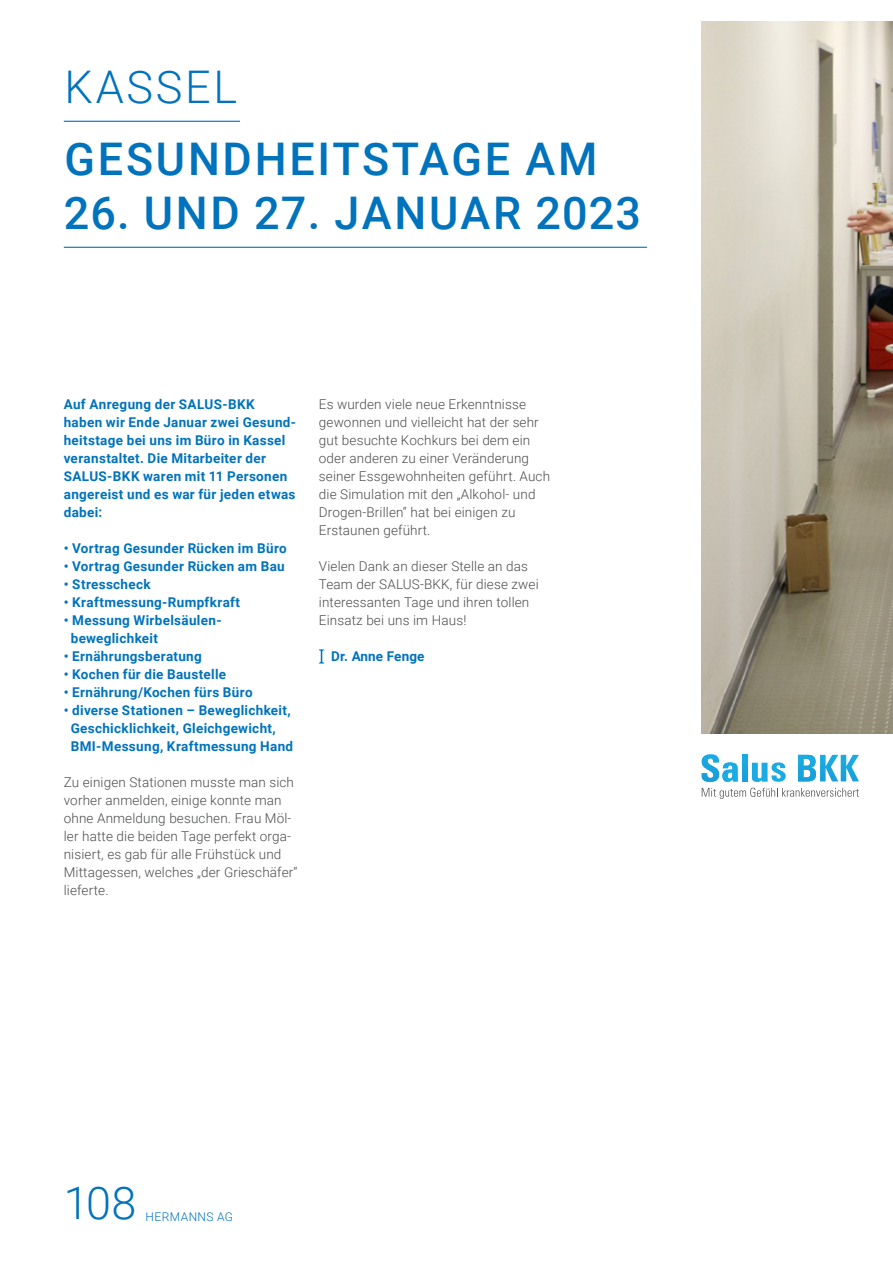
<style>
.page{position:relative;width:893px;height:1263px;background:#fff}
.page>*{position:absolute;margin:0;border:0;box-sizing:border-box;transform-origin:0 0}
.t1{font:500 45px "Roboto";letter-spacing:.06em;color:#0073bc}
.t2{font:300 45px "Roboto";letter-spacing:.06em;color:#0073bc}
.t3{font:300 13.5px/18px "Roboto";letter-spacing:.01em;color:#4b4c4d}
.t4{font:700 13.5px/18px "Roboto";letter-spacing:.025em;color:#0073bc}
.t5{font:300 12px "Roboto";letter-spacing:.035em;color:#0073bc}
</style>
<div class="page">
<hr style="left:64px;top:121px;width:176px;height:1px;background:#0073bc">
<hr style="left:64px;top:247px;width:583px;height:1px;background:#0073bc">
<svg style="left:702px;top:788px;width:157px;height:11px"></svg>
<svg style="left:702px;top:754px;width:36px;height:28px"></svg>
<div style="left:742px;top:755px;width:6px;height:26px;background:#1aa5de"></div>
<svg style="left:798px;top:755px;width:61px;height:26px"></svg>
<svg style="left:752px;top:762px;width:34px;height:20px"></svg>
<svg style="left:319px;top:649px;width:5px;height:14px"></svg>
<img style="left:702px;top:21px;width:191px;height:712px">
<h1 class="t2" style="left:65px;top:56px;width:174px">KASSEL</h1>
<h1 class="t1" style="left:65px;top:128px;width:534px">GESUNDHEITSTAGE AM</h1>
<h1 class="t1" style="left:64px;top:182px;width:579px">26. UND 27. JANUAR 2023</h1>
<p class="t4" style="left:64px;top:395px;width:234px">Auf Anregung der SALUS-BKK haben wir Ende Januar zwei Gesund&shy;heitstage bei uns im Büro in Kassel veranstaltet. Die Mitarbeiter der<br>SALUS-BKK waren mit 11 Personen angereist und es war für jeden etwas dabei:</p>
<p class="t4" style="left:64px;top:539px;width:225px">• Vortrag Gesunder Rücken im Büro</p>
<p class="t4" style="left:64px;top:557px;width:223px">• Vortrag Gesunder Rücken am Bau</p>
<p class="t4" style="left:64px;top:575px;width:88px">• Stresscheck</p>
<p class="t4" style="left:64px;top:593px;width:178px">• Kraftmessung-Rumpfkraft</p>
<p class="t4" style="left:71px;top:611px;width:152px;text-indent:-7px">• Messung Wirbelsäulen&shy;beweglichkeit</p>
<p class="t4" style="left:64px;top:647px;width:140px">• Ernährungsberatung</p>
<p class="t4" style="left:64px;top:665px;width:164px">• Kochen für die Baustelle</p>
<p class="t4" style="left:64px;top:683px;width:190px">• Ernährung/Kochen fürs Büro</p>
<p class="t4" style="left:71px;top:701px;width:224px;text-indent:-7px">• diverse Stationen – Beweglichkeit,<br>Geschicklichkeit, Gleichgewicht,<br>BMI-Messung, Kraftmessung Hand</p>
<p class="t3" style="left:64px;top:773px;width:235px">Zu einigen Stationen musste man sich vorher anmelden, einige konnte man ohne Anmeldung besuchen. Frau Möl&shy;ler hatte die beiden Tage perfekt orga&shy;nisiert, es gab für alle Frühstück und Mittagessen, welches „der Grieschäfer“ lieferte.</p>
<p class="t3" style="left:319px;top:395px;width:233px">Es wurden viele neue Erkenntnisse gewonnen und vielleicht hat der sehr gut besuchte Kochkurs bei dem ein oder anderen zu einer Veränderung seiner Essgewohnheiten geführt. Auch die Simulation mit den „Alkohol- und Drogen-Brillen“ hat bei einigen zu Erstaunen geführt.</p>
<p class="t3" style="left:319px;top:557px;width:221px">Vielen Dank an dieser Stelle an das<br>Team der SALUS-BKK, für diese zwei interessanten Tage und ihren tollen<br>Einsatz bei uns im Haus!</p>
<p class="t4" style="left:331px;top:647px;width:95px">Dr. Anne Fenge</p>
<h1 class="t2" style="left:64px;top:1172px;width:74px">108</h1>
<p class="t5" style="left:146px;top:1208px;width:89px">HERMANNS AG</p>
</div>
